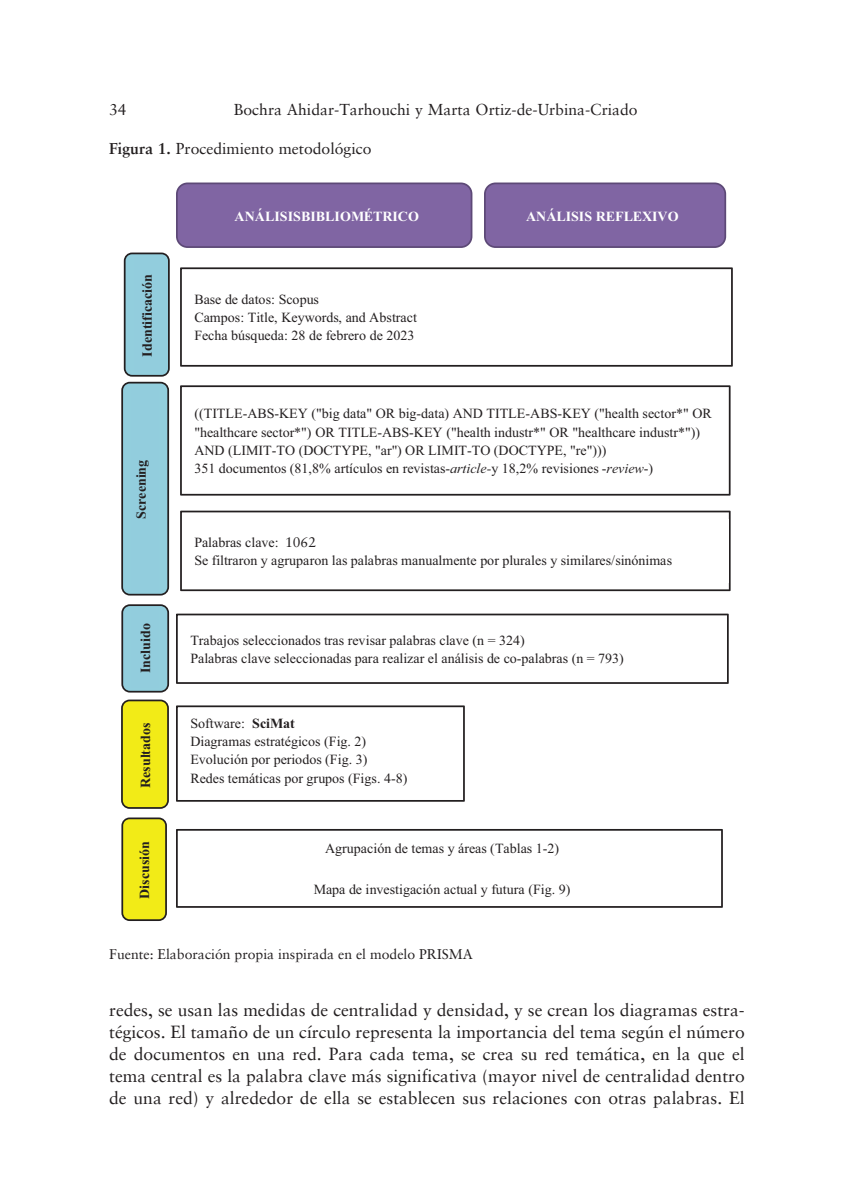
<style>
.page{position:relative;width:844px;height:1191px;background:#fff}
.page>*{position:absolute;margin:0;border:0;box-sizing:border-box;transform-origin:0 0}
.t1{font:17.5px/21.9px "Sabon";color:#231f20;text-align:justify}
.titulo_tabla{font:15.75px "Sabon";color:#231f20}
.image{font:14px/18.2px "Times New Roman";color:#231f20}
.pie_de_tabla{font:14px "Sabon";color:#231f20}
.image-2{font:700 14px "Times New Roman";color:#231f20}
.image-3{font:700 14px "Times New Roman";color:#fff}
.s1{font-weight:700}
.s2{font-style:italic}
</style>
<div class="page">
<svg style="left:180px;top:267px;width:552px;height:100px"></svg>
<img style="left:182px;top:276px;width:548px;height:82px">
<svg style="left:180px;top:385px;width:550px;height:110px"></svg>
<svg style="left:176px;top:613px;width:552px;height:71px"></svg>
<svg style="left:176px;top:182px;width:296px;height:66px;background:#7e659f"></svg>
<div style="left:181px;top:194px;width:285px;height:42px;background:#8065a3"></div>
<svg style="left:484px;top:182px;width:242px;height:66px;background:#7f669f"></svg>
<div style="left:489px;top:194px;width:231px;height:42px;background:#8065a3"></div>
<svg style="left:121px;top:252px;width:49px;height:343px;background:#8ebcc8"></svg>
<div style="left:132px;top:386px;width:26px;height:204px;background:#92cddd"></div>
<svg style="left:121px;top:604px;width:48px;height:88px;background:#81aeba"></svg>
<div style="left:132px;top:609px;width:26px;height:79px;background:#92cddd"></div>
<svg style="left:180px;top:510px;width:550px;height:81px"></svg>
<img style="left:182px;top:519px;width:545px;height:64px">
<svg style="left:176px;top:705px;width:288px;height:96px"></svg>
<svg style="left:121px;top:699px;width:48px;height:110px;background:#c9c323"></svg>
<div style="left:131px;top:704px;width:27px;height:100px;background:#f2eb17"></div>
<svg style="left:121px;top:817px;width:46px;height:104px;background:#cac424"></svg>
<div style="left:132px;top:822px;width:24px;height:94px;background:#f2eb17"></div>
<svg style="left:176px;top:829px;width:546px;height:78px"></svg>
<div style="left:278px;top:533px;width:45px;height:22px;background:#fff"></div>
<p class="titulo_tabla" style="left:109px;top:99px;width:19px">34</p>
<p class="titulo_tabla" style="left:234px;top:99px;width:405px">Bochra Ahidar-Tarhouchi y Marta Ortiz-de-Urbina-Criado</p>
<p class="titulo_tabla" style="left:109px;top:139px;width:264px"><span class="s1">Figura 1.</span> Procedimiento metodológico</p>
<p class="image-2" style="left:137px;top:356px;width:84px;rotate:-90deg">Identificación</p>
<p class="image-2" style="left:131px;top:519px;width:60px;rotate:-90deg">Screening</p>
<p class="image-2" style="left:135px;top:673px;width:51px;rotate:-90deg">Incluido</p>
<p class="image-2" style="left:135px;top:788px;width:67px;rotate:-90deg">Resultados</p>
<p class="image-3" style="left:234px;top:206px;width:186px">ANÁLISISBIBLIOMÉTRICO</p>
<p class="image-3" style="left:526px;top:206px;width:154px">ANÁLISIS REFLEXIVO</p>
<p class="image" style="left:194px;top:291px;width:224px">Base de datos: Scopus<br>Campos: Title, Keywords, and Abstract<br>Fecha búsqueda: 28 de febrero de 2023</p>
<p class="image" style="left:194px;top:406px;width:519px">((TITLE-ABS-KEY ("big data" OR big-data) AND TITLE-ABS-KEY ("health sector*" OR "healthcare sector*") OR TITLE-ABS-KEY ("health industr*" OR "healthcare industr*"))<br>AND (LIMIT-TO (DOCTYPE, "ar") OR LIMIT-TO (DOCTYPE, "re")))<br>351 documentos (81,8% artículos en revistas-<span class="s2">article-</span>y 18,2% revisiones -<span class="s2">review</span>-)</p>
<p class="image" style="left:194px;top:534px;width:479px">Palabras clave: 106<br>Se filtraron y agruparon las palabras manualmente por plurales y similares/sinónimas</p>
<p class="pie_de_tabla" style="left:285px;top:533px;width:33px">1062</p>
<p class="image" style="left:190px;top:632px;width:435px">Trabajos seleccionados tras revisar palabras clave (n = 324)<br>Palabras clave seleccionadas para realizar el análisis de co-palabras (n = 793)</p>
<p class="image" style="left:190px;top:715px;width:219px">Software: <span class="s1">SciMat<br></span>Diagramas estratégicos (Fig. 2)<br>Evolución por periodos (Fig. 3)<br>Redes temáticas por grupos (Figs. 4-8)</p>
<p class="image-2" style="left:134px;top:898px;width:59px;rotate:-90deg">Discusión</p>
<p class="image" style="left:325px;top:840px;width:235px">Agrupación de temas y áreas (Tablas 1-2)</p>
<p class="image" style="left:313px;top:881px;width:258px">Mapa de investigación actual y futura (Fig. 9)</p>
<p class="pie_de_tabla" style="left:109px;top:945px;width:365px">Fuente: Elaboración propia inspirada en el modelo PRISMA</p>
<p class="t1" style="left:109px;top:998px;width:637px">redes, se usan las medidas de centralidad y densidad, y se crean los diagramas estra&shy;tégicos. El tamaño de un círculo representa la importancia del tema según el número de documentos en una red. Para cada tema, se crea su red temática, en la que el tema central es la palabra clave más significativa (mayor nivel de centralidad dentro de una red) y alrededor de ella se establecen sus relaciones con otras palabras. El</p>
</div>
